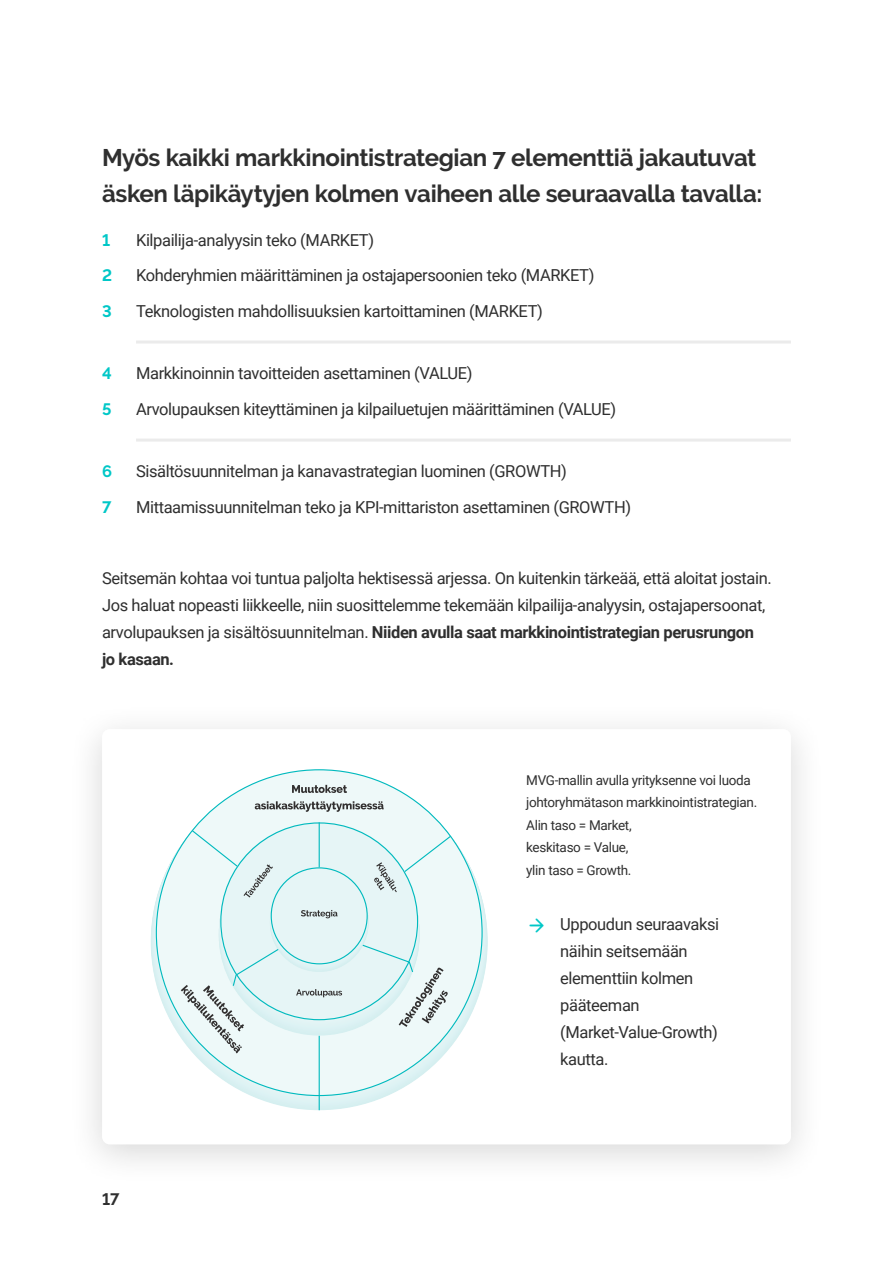
<style>
.page{position:relative;width:893px;height:1263px;background:#fff}
.page>*{position:absolute;margin:0;border:0;box-sizing:border-box;transform-origin:0 0}
.t1{font:700 24px/36px "Raleway";letter-spacing:-.015em;color:#2f2f2f}
.t2{font:16.5px/27px "Roboto";letter-spacing:-.025em;color:#2f2f2f}
.t3{font:700 16.5px "Raleway";color:#00c7c7}
.t4{font:700 16.5px "Raleway";color:#2f2f2f}
.t5{font:13.5px/22.5px "Roboto";letter-spacing:-.025em;color:#2f2f2f}
.s1{font-weight:700}
</style>
<div class="page">
<hr style="left:136px;top:341px;width:655px;height:3px;background:#ebebeb">
<hr style="left:136px;top:439px;width:655px;height:3px;background:#ebebeb">
<div style="left:67px;top:702px;width:759px;height:484px;background:#000;opacity:.16"></div>
<div style="left:102px;top:729px;width:689px;height:415px;background:#fff;border-radius:8px"></div>
<div style="left:156px;top:770px;width:326px;height:325px;background:#eef9f9;border-radius:50%"></div>
<hr style="left:319px;top:1035px;width:1px;height:75px;background:#00babe">
<svg style="left:292px;top:785px;width:55px;height:8px"></svg>
<svg style="left:255px;top:801px;width:129px;height:11px"></svg>
<svg style="left:181px;top:822px;width:271px;height:231px"></svg>
<h1 class="t1" style="left:102px;top:139px;width:662px">Myös kaikki markkinointistrategian 7 elementtiä jakautuvat äsken läpikäytyjen kolmen vaiheen alle seuraavalla tavalla:</h1>
<p class="t3" style="left:102px;top:230px;width:10px">1</p>
<p class="t2" style="left:136px;top:226px;width:240px">Kilpailija-analyysin teko (MARKET)</p>
<p class="t3" style="left:102px;top:266px;width:12px">2</p>
<p class="t2" style="left:136px;top:261px;width:460px">Kohderyhmien määrittäminen ja ostajapersoonien teko (MARKET)</p>
<p class="t3" style="left:102px;top:301px;width:11px">3</p>
<p class="t2" style="left:136px;top:297px;width:408px">Teknologisten mahdollisuuksien kartoittaminen (MARKET)</p>
<p class="t3" style="left:102px;top:364px;width:11px">4</p>
<p class="t2" style="left:136px;top:359px;width:338px">Markkinoinnin tavoitteiden asettaminen (VALUE)</p>
<p class="t3" style="left:102px;top:399px;width:11px">5</p>
<p class="t2" style="left:136px;top:395px;width:482px">Arvolupauksen kiteyttäminen ja kilpailuetujen määrittäminen (VALUE)</p>
<p class="t3" style="left:102px;top:462px;width:12px">6</p>
<p class="t2" style="left:136px;top:457px;width:432px">Sisältösuunnitelman ja kanavastrategian luominen (GROWTH)</p>
<p class="t3" style="left:102px;top:497px;width:11px">7</p>
<p class="t2" style="left:136px;top:493px;width:497px">Mittaamissuunnitelman teko ja KPI-mittariston asettaminen (GROWTH)</p>
<p class="t2" style="left:102px;top:564px;width:671px">Seitsemän kohtaa voi tuntua paljolta hektisessä arjessa. On kuitenkin tärkeää, että aloitat jostain.<br>Jos haluat nopeasti liikkeelle, niin suosittelemme tekemään kilpailija-analyysin, ostajapersoonat, arvolupauksen ja sisältösuunnitelman. <span class="s1">Niiden avulla saat markkinointistrategian perusrungon<br>jo kasaan.</span></p>
<p class="t5" style="left:526px;top:768px;width:232px">MVG-mallin avulla yrityksenne voi luoda johtoryhmätason markkinointistrategian.<br>Alin taso = Market,<br>keskitaso = Value,<br>ylin taso = Growth.</p>
<p class="t4" style="left:102px;top:1190px;width:19px">17</p>
<p class="t2" style="left:560px;top:910px;width:160px">Uppoudun seuraavaksi näihin seitsemään elementtiin kolmen pääteeman (Market-Value-Growth) kautta.</p>
</div>
